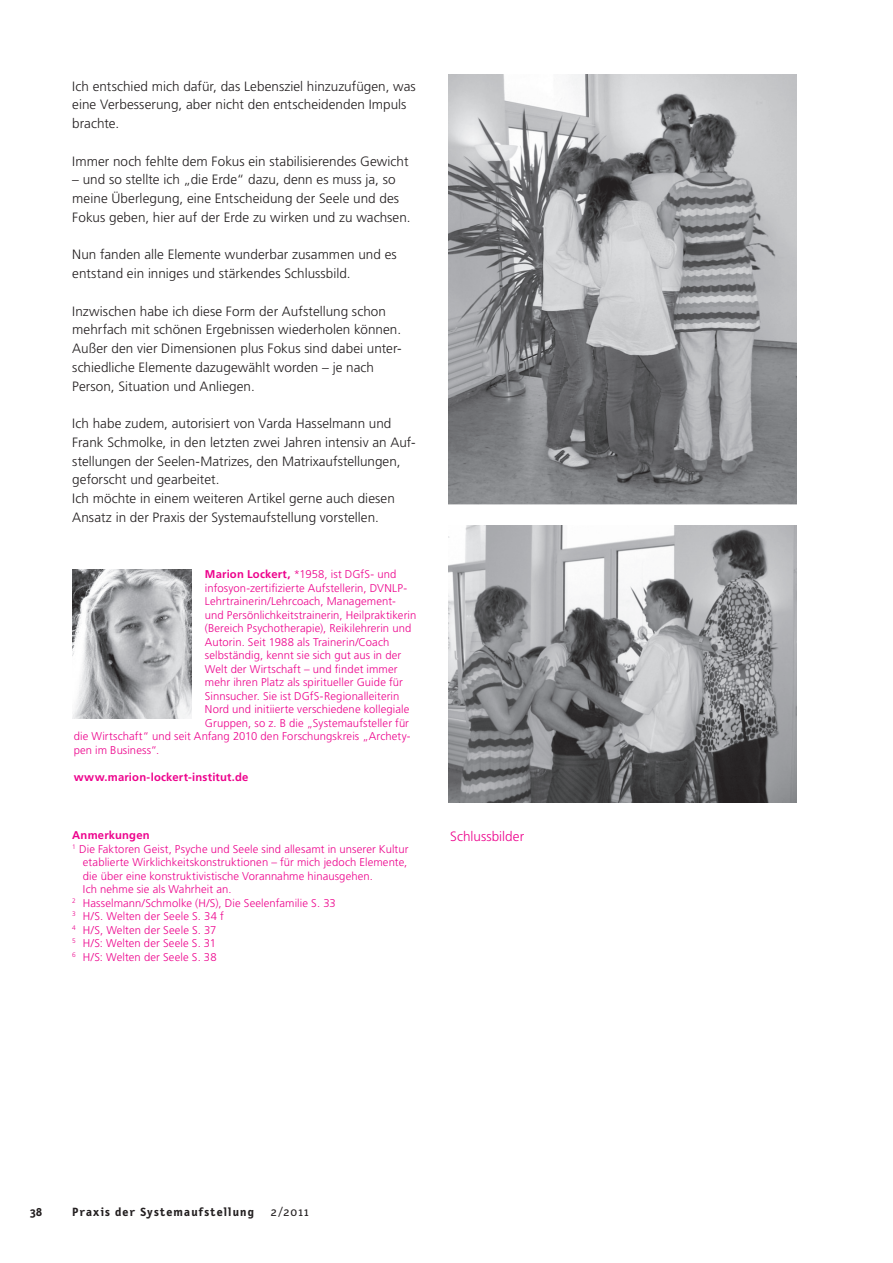
<style>
.page{position:relative;width:893px;height:1263px;background:#fff}
.page>*{position:absolute;margin:0;border:0;box-sizing:border-box;transform-origin:0 0}
.t1{font:300 13.5px/18.8px "Frutiger";letter-spacing:.005em;color:#231f20}
.t2{font:300 13.5px "Frutiger";letter-spacing:.005em;color:#ed028c}
.t3{font:700 12px "Letter Gothic Text";letter-spacing:.09em;color:#231f20;scale:1.05 1}
.t4{font:12px "Letter Gothic Text";color:#231f20;scale:1.05 1}
.t5{font:300 11.25px "Frutiger";letter-spacing:.01em;color:#ed028c}
.t6{font:700 11.25px "Frutiger";letter-spacing:.015em;color:#ed028c}
.s1{font-weight:700}
</style>
<div class="page">
<img style="left:72px;top:570px;width:119px;height:148px">
<img style="left:449px;top:74px;width:348px;height:431px">
<img style="left:449px;top:525px;width:348px;height:277px">
<p class="t1" style="left:72px;top:77px;width:345px">Ich entschied mich dafür, das Lebensziel hinzuzufügen, was eine Verbesserung, aber nicht den entscheidenden Impuls brachte.</p>
<p class="t1" style="left:72px;top:152px;width:338px">Immer noch fehlte dem Fokus ein stabilisierendes Gewicht</p>
<p class="t1" style="left:72px;top:170px;width:340px">– und so stellte ich „die Erde“ dazu, denn es muss ja, so meine Überlegung, eine Entscheidung der Seele und des<br>Fokus geben, hier auf der Erde zu wirken und zu wachsen.</p>
<p class="t1" style="left:72px;top:245px;width:326px">Nun fanden alle Elemente wunderbar zusammen und es entstand ein inniges und stärkendes Schlussbild.</p>
<p class="t1" style="left:72px;top:302px;width:331px">Inzwischen habe ich diese Form der Aufstellung schon mehrfach mit schönen Ergebnissen wiederholen können.<br>Außer den vier Dimensionen plus Fokus sind dabei unter&shy;schiedliche Elemente dazugewählt worden – je nach Person, Situation und Anliegen.</p>
<p class="t1" style="left:72px;top:414px;width:345px">Ich habe zudem, autorisiert von Varda Hasselmann und Frank Schmolke, in den letzten zwei Jahren intensiv an Auf&shy;stellungen der Seelen-Matrizes, den Matrixaufstellungen, geforscht und gearbeitet.<br>Ich möchte in einem weiteren Artikel gerne auch diesen Ansatz in der Praxis der Systemaufstellung vorstellen.</p>
<p class="t5" style="left:205px;top:568px;width:193px"><span class="s1">Marion Lockert,</span> *1958, ist DGfS- und</p>
<p class="t5" style="left:205px;top:582px;width:204px">infosyon-zertifizierte Aufstellerin, DVNLP-</p>
<p class="t5" style="left:205px;top:595px;width:192px">Lehrtrainerin/Lehrcoach, Management-</p>
<p class="t5" style="left:205px;top:609px;width:213px">und Persönlichkeitstrainerin, Heilpraktikerin</p>
<p class="t5" style="left:205px;top:622px;width:208px">(Bereich Psychotherapie), Reikilehrerin und</p>
<p class="t5" style="left:205px;top:636px;width:186px">Autorin. Seit 1988 als Trainerin/Coach</p>
<p class="t5" style="left:205px;top:649px;width:198px">selbständig, kennt sie sich gut aus in der</p>
<p class="t5" style="left:205px;top:663px;width:194px">Welt der Wirtschaft – und findet immer</p>
<p class="t5" style="left:205px;top:676px;width:200px">mehr ihren Platz als spiritueller Guide für</p>
<p class="t5" style="left:205px;top:690px;width:196px">Sinnsucher. Sie ist DGfS-Regionalleiterin</p>
<p class="t5" style="left:205px;top:703px;width:206px">Nord und initiierte verschiedene kollegiale</p>
<p class="t5" style="left:205px;top:717px;width:206px">Gruppen, so z. B die „Systemaufsteller für</p>
<p class="t5" style="left:74px;top:730px;width:338px">die Wirtschaft“ und seit Anfang 2010 den Forschungskreis „Archety-</p>
<p class="t5" style="left:74px;top:744px;width:87px">pen im Business“.</p>
<p class="t6" style="left:74px;top:770px;width:176px">www.marion-lockert-institut.de</p>
<p class="t6" style="left:72px;top:828px;width:79px">Anmerkungen</p>
<p class="t5" style="left:72px;top:842px;width:338px"><sup>1</sup> Die Faktoren Geist, Psyche und Seele sind allesamt in unserer Kultur</p>
<p class="t5" style="left:83px;top:856px;width:326px">etablierte Wirklichkeitskonstruktionen – für mich jedoch Elemente,</p>
<p class="t5" style="left:83px;top:869px;width:292px">die über eine konstruktivistische Vorannahme hinausgehen.</p>
<p class="t5" style="left:83px;top:883px;width:150px">Ich nehme sie als Wahrheit an.</p>
<p class="t5" style="left:72px;top:896px;width:265px"><sup>2</sup> Hasselmann/Schmolke (H/S), Die Seelenfamilie S. 33</p>
<p class="t5" style="left:72px;top:910px;width:153px"><sup>3</sup> H/S. Welten der Seele S. 34 f</p>
<p class="t5" style="left:72px;top:923px;width:146px"><sup>4</sup> H/S, Welten der Seele S. 37</p>
<p class="t5" style="left:72px;top:937px;width:145px"><sup>5</sup> H/S: Welten der Seele S. 31</p>
<p class="t5" style="left:72px;top:950px;width:146px"><sup>6</sup> H/S: Welten der Seele S. 38</p>
<p class="t2" style="left:450px;top:828px;width:75px">Schlussbilder</p>
<p class="t3" style="left:30px;top:1205px;width:13px">38</p>
<p class="t3" style="left:72px;top:1205px;width:175px">Praxis der Systemaufstellung</p>
<p class="t4" style="left:271px;top:1205px;width:38px">2/2011</p>
</div>
